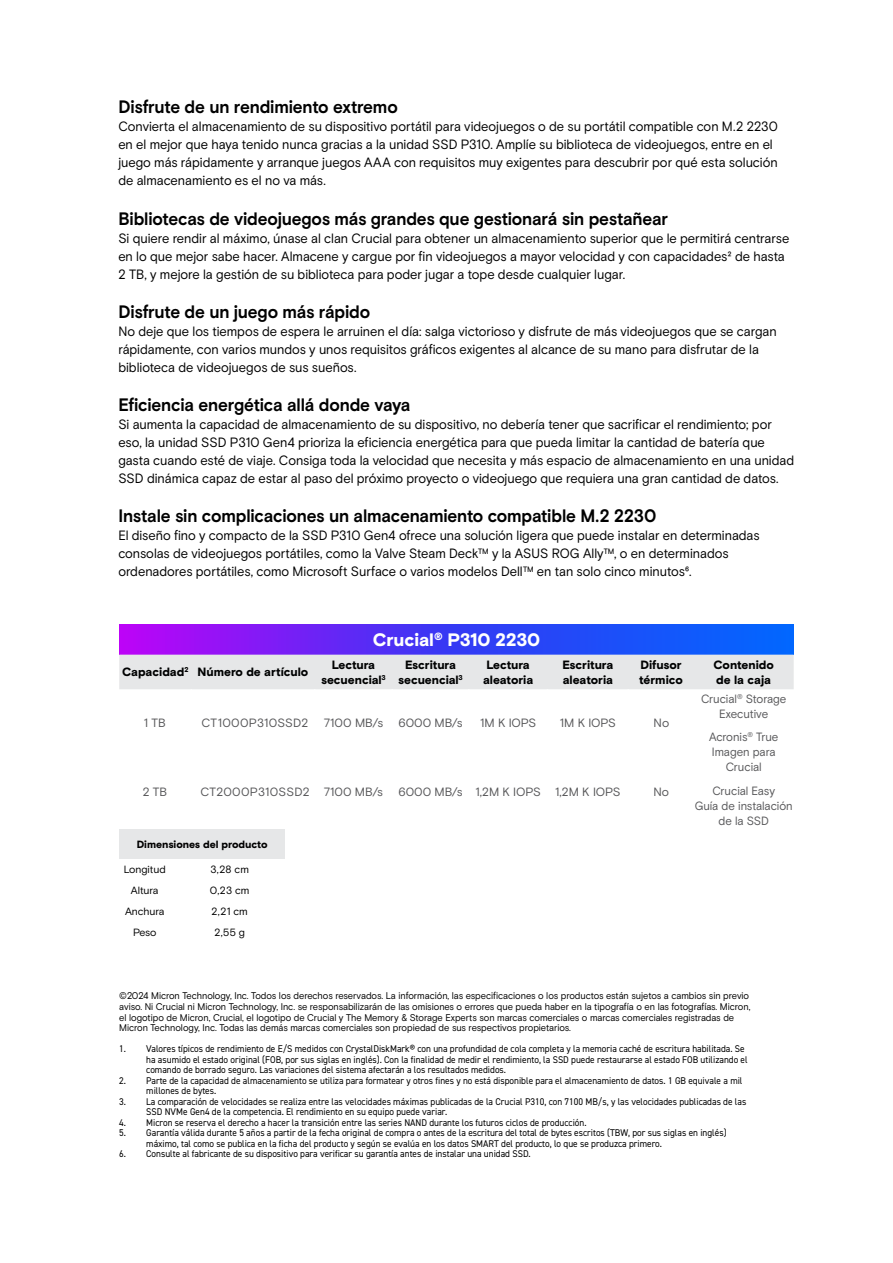
<style>
.page{position:relative;width:893px;height:1263px;background:#fff}
.page>*{position:absolute;margin:0;border:0;box-sizing:border-box;transform-origin:0 0}
.t1{font:700 18px "Micron Basis";letter-spacing:-.01em;color:#000;scale:.95 1}
.t2{font:900 18px "Micron Basis";letter-spacing:-.015em;color:#fff}
.t3{font:13.5px/18px "Micron Basis";letter-spacing:-.005em;color:#000;scale:.95 1}
.t4{font:900 12px/15px "Micron Basis";color:#000101}
.t5{font:12px "Micron Basis";color:#58585a}
.t6{font:12px/15px "Micron Basis";color:#58585a;text-align:center;scale:.95 1}
.t7{font:10.5px "Micron Basis";letter-spacing:-.005em;color:#000}
.t8{font:900 10.5px "Micron Basis";color:#000}
.t9{font:9.75px/10.5px "DIN2014";color:#000101;scale:.95 1}
.t10{font:9.75px/10.5px "Micron Basis";letter-spacing:-.005em;color:#000;scale:.95 1}
</style>
<div class="page">
<svg style="left:119px;top:624px;width:675px;height:31px;background:#4b39f7"></svg>
<div style="left:119px;top:655px;width:675px;height:34px;background:#e6e7e8"></div>
<div style="left:119px;top:829px;width:166px;height:29px;background:#e6e7e8"></div>
<h1 class="t1" style="left:118px;top:97px;width:296px">Disfrute de un rendimiento extremo</h1>
<p class="t3" style="left:118px;top:118px;width:696px">Convierta el almacenamiento de su dispositivo portátil para videojuegos o de su portátil compatible con M.2 2230 en el mejor que haya tenido nunca gracias a la unidad SSD P310. Amplíe su biblioteca de videojuegos, entre en el juego más rápidamente y arranque juegos AAA con requisitos muy exigentes para descubrir por qué esta solución de almacenamiento es el no va más.</p>
<h1 class="t1" style="left:118px;top:208px;width:580px">Bibliotecas de videojuegos más grandes que gestionará sin pestañear</h1>
<p class="t3" style="left:118px;top:229px;width:708px">Si quiere rendir al máximo, únase al clan Crucial para obtener un almacenamiento superior que le permitirá centrarse en lo que mejor sabe hacer. Almacene y cargue por fin videojuegos a mayor velocidad y con capacidades2 de hasta<br>2 TB, y mejore la gestión de su biblioteca para poder jugar a tope desde cualquier lugar.</p>
<h1 class="t1" style="left:118px;top:301px;width:267px">Disfrute de un juego más rápido</h1>
<p class="t3" style="left:118px;top:322px;width:694px">No deje que los tiempos de espera le arruinen el día: salga victorioso y disfrute de más videojuegos que se cargan rápidamente, con varios mundos y unos requisitos gráficos exigentes al alcance de su mano para disfrutar de la biblioteca de videojuegos de sus sueños.</p>
<h1 class="t1" style="left:118px;top:394px;width:309px">Eficiencia energética allá donde vaya</h1>
<p class="t3" style="left:118px;top:415px;width:713px">Si aumenta la capacidad de almacenamiento de su dispositivo, no debería tener que sacrificar el rendimiento; por eso, la unidad SSD P310 Gen4 prioriza la eficiencia energética para que pueda limitar la cantidad de batería que gasta cuando esté de viaje. Consiga toda la velocidad que necesita y más espacio de almacenamiento en una unidad SSD dinámica capaz de estar al paso del próximo proyecto o videojuego que requiera una gran cantidad de datos.</p>
<h1 class="t1" style="left:118px;top:505px;width:568px">Instale sin complicaciones un almacenamiento compatible M.2 2230</h1>
<p class="t3" style="left:118px;top:526px;width:676px">El diseño fino y compacto de la SSD P310 Gen4 ofrece una solución ligera que puede instalar en determinadas consolas de videojuegos portátiles, como la Valve Steam Deck™ y la ASUS ROG Ally™, o en determinados ordenadores portátiles, como Microsoft Surface o varios modelos Dell™ en tan solo cinco minutos6.</p>
<h1 class="t2" style="left:373px;top:629px;width:169px">Crucial<sup>®</sup> P310 2230</h1>
<p class="t4" style="left:122px;top:665px;width:188px">Capacidad<sup>2</sup> Número de artículo</p>
<p class="t4" style="left:321px;top:657px;width:66px;text-align:center">Lectura secuencial<sup>3</sup></p>
<p class="t4" style="left:398px;top:657px;width:66px;text-align:center">Escritura secuencial<sup>3</sup></p>
<p class="t4" style="left:483px;top:657px;width:52px">Lectura aleatoria</p>
<p class="t4" style="left:562px;top:657px;width:53px">Escritura aleatoria</p>
<p class="t4" style="left:639px;top:657px;width:45px">Difusor térmico</p>
<p class="t4" style="left:713px;top:657px;width:62px">Contenido de la caja</p>
<p class="t5" style="left:144px;top:715px;width:23px">1 TB</p>
<p class="t5" style="left:202px;top:715px;width:108px">CT1000P310SSD2</p>
<p class="t5" style="left:324px;top:715px;width:61px">7100 MB/s</p>
<p class="t5" style="left:398px;top:715px;width:66px">6000 MB/s</p>
<p class="t5" style="left:480px;top:715px;width:58px">1M K IOPS</p>
<p class="t5" style="left:560px;top:715px;width:58px">1M K IOPS</p>
<p class="t5" style="left:654px;top:715px;width:17px">No</p>
<p class="t6" style="left:701px;top:691px;width:91px">Crucial<sup>®</sup> Storage<br>Executive</p>
<p class="t6" style="left:709px;top:730px;width:74px">Acronis<sup>®</sup> True<br>Imagen para<br>Crucial</p>
<p class="t6" style="left:695px;top:783px;width:105px">Crucial Easy<br>Guía de instalación de la SSD</p>
<p class="t5" style="left:143px;top:785px;width:26px">2 TB</p>
<p class="t5" style="left:200px;top:785px;width:184px">CT2000P310SSD2 7100 MB/s</p>
<p class="t5" style="left:398px;top:785px;width:224px">6000 MB/s 1,2M K IOPS 1,2M K IOPS</p>
<p class="t5" style="left:654px;top:785px;width:17px">No</p>
<p class="t8" style="left:137px;top:838px;width:132px">Dimensiones del producto</p>
<p class="t7" style="left:124px;top:863px;width:43px">Longitud</p>
<p class="t7" style="left:210px;top:863px;width:40px">3,28 cm</p>
<p class="t7" style="left:131px;top:884px;width:29px">Altura</p>
<p class="t7" style="left:210px;top:884px;width:41px">0,23 cm</p>
<p class="t7" style="left:125px;top:905px;width:41px">Anchura</p>
<p class="t7" style="left:212px;top:905px;width:38px">2,21 cm</p>
<p class="t7" style="left:133px;top:926px;width:25px">Peso</p>
<p class="t7" style="left:214px;top:926px;width:32px">2,55 g</p>
<p class="t10" style="left:119px;top:991px;width:666px">©2024 Micron Technology, Inc. Todos los derechos reservados. La información, las especificaciones o los productos están sujetos a cambios sin previo aviso. Ni Crucial ni Micron Technology, Inc. se responsabilizarán de las omisiones o errores que pueda haber en la tipografía o en las fotografías. Micron, el logotipo de Micron, Crucial, el logotipo de Crucial y The Memory &amp; Storage Experts son marcas comerciales o marcas comerciales registradas de Micron Technology, Inc. Todas las demás marcas comerciales son propiedad de sus respectivos propietarios.</p>
<p class="t9" style="left:146px;top:1043px;width:635px;text-indent:-27px">1. Valores típicos de rendimiento de E/S medidos con CrystalDiskMark® con una profundidad de cola completa y la memoria caché de escritura habilitada. Se ha asumido el estado original (FOB, por sus siglas en inglés). Con la finalidad de medir el rendimiento, la SSD puede restaurarse al estado FOB utilizando el comando de borrado seguro. Las variaciones del sistema afectarán a los resultados medidos.</p>
<p class="t9" style="left:146px;top:1075px;width:629px;text-indent:-27px">2. Parte de la capacidad de almacenamiento se utiliza para formatear y otros fines y no está disponible para el almacenamiento de datos. 1 GB equivale a mil millones de bytes.</p>
<p class="t9" style="left:146px;top:1096px;width:633px;text-indent:-27px">3. La comparación de velocidades se realiza entre las velocidades máximas publicadas de la Crucial P310, con 7100 MB/s, y las velocidades publicadas de las<br>SSD NVMe Gen4 de la competencia. El rendimiento en su equipo puede variar.</p>
<p class="t9" style="left:119px;top:1117px;width:493px">4. Micron se reserva el derecho a hacer la transición entre las series NAND durante los futuros ciclos de producción.</p>
<p class="t9" style="left:146px;top:1127px;width:612px;text-indent:-27px">5. Garantía válida durante 5 años a partir de la fecha original de compra o antes de la escritura del total de bytes escritos (TBW, por sus siglas en inglés) máximo, tal como se publica en la ficha del producto y según se evalúa en los datos SMART del producto, lo que se produzca primero.</p>
<p class="t9" style="left:119px;top:1148px;width:435px">6. Consulte al fabricante de su dispositivo para verificar su garantía antes de instalar una unidad SSD.</p>
</div>
